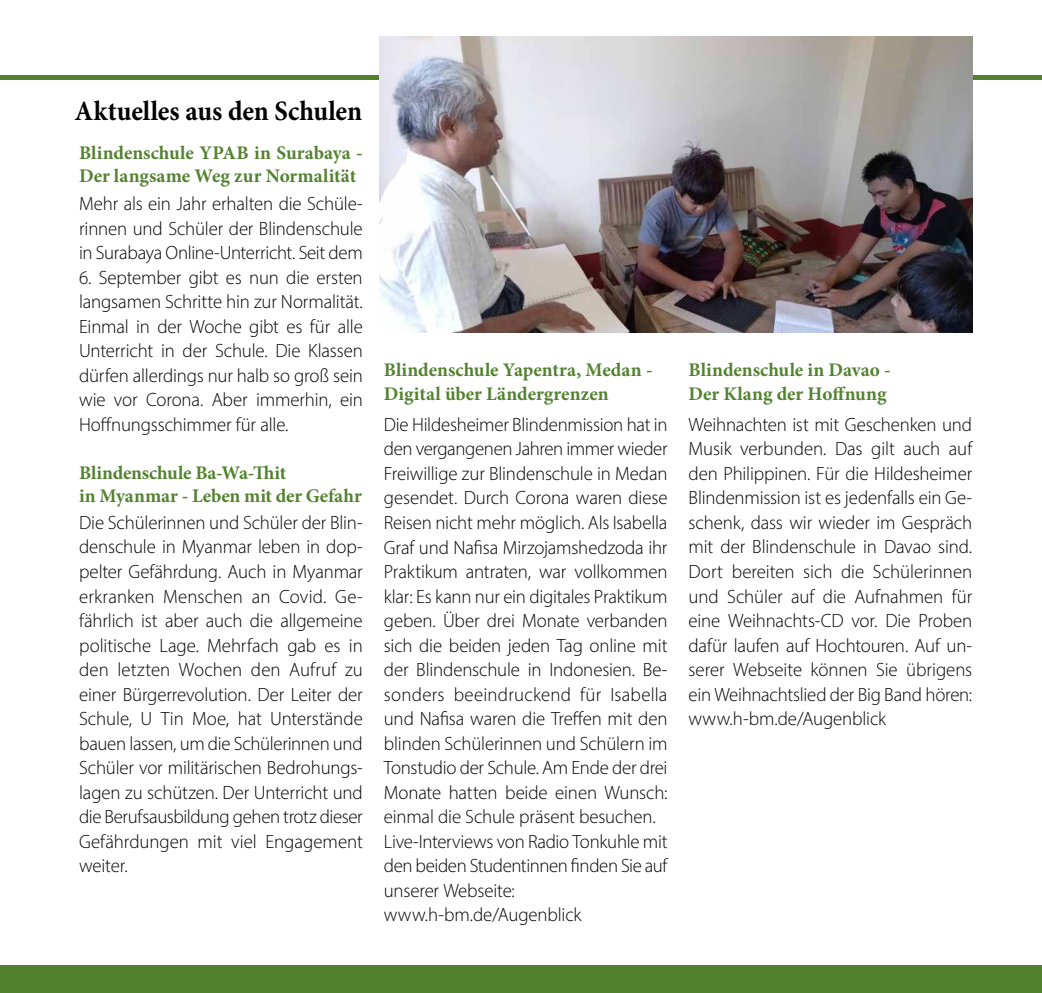
<style>
.page{position:relative;width:1042px;height:993px;background:#fff}
.page>*{position:absolute;margin:0;border:0;box-sizing:border-box;transform-origin:0 0}
.t1{font:700 28px "Minion Pro";color:#000;scale:.95 1}
.t2{font:300 19.25px/24.5px "Myriad Pro";letter-spacing:-.01em;color:#000;text-align:justify}
.t3{font:700 19.25px/23.1px "Minion Pro";color:#52822f}
</style>
<div class="page">
<div style="left:0;top:75px;width:1042px;height:5px;background:#52822f"></div>
<div style="left:0;top:964px;width:1042px;height:28px;background:#52822f"></div>
<img style="left:379px;top:36px;width:593px;height:296px">
<h1 class="t1" style="left:74px;top:91px;width:304px">Aktuelles aus den Schulen</h1>
<p class="t3" style="left:79px;top:141px;width:285px">Blindenschule YPAB in Surabaya -<br>Der langsame Weg zur Normalität</p>
<p class="t2" style="left:79px;top:191px;width:285px">Mehr als ein Jahr erhalten die Schüle&shy;rinnen und Schüler der Blindenschule in Surabaya Online-Unterricht. Seit dem</p>
<p class="t2" style="left:79px;top:265px;width:285px">6. September gibt es nun die ersten langsamen Schritte hin zur Normalität.<br>Einmal in der Woche gibt es für alle Unterricht in der Schule. Die Klassen dürfen allerdings nur halb so groß sein wie vor Corona. Aber immerhin, ein Hoffnungsschimmer für alle.</p>
<p class="t3" style="left:79px;top:460px;width:284px">Blindenschule Ba-Wa-Thit<br>in Myanmar - Leben mit der Gefahr</p>
<p class="t2" style="left:79px;top:510px;width:285px">Die Schülerinnen und Schüler der Blin&shy;denschule in Myanmar leben in dop&shy;pelter Gefährdung. Auch in Myanmar erkranken Menschen an Covid. Ge&shy;fährlich ist aber auch die allgemeine politische Lage. Mehrfach gab es in den letzten Wochen den Aufruf zu einer Bürgerrevolution. Der Leiter der Schule, U Tin Moe, hat Unterstände bauen lassen, um die Schülerinnen und Schüler vor militärischen Bedrohungs&shy;lagen zu schützen. Der Unterricht und die Berufsausbildung gehen trotz dieser Gefährdungen mit viel Engagement weiter.</p>
<p class="t3" style="left:384px;top:358px;width:270px">Blindenschule Yapentra, Medan -<br>Digital über Ländergrenzen</p>
<p class="t2" style="left:384px;top:412px;width:285px;text-align:left">Die Hildesheimer Blindenmission hat in den vergangenen Jahren immer wieder Freiwillige zur Blindenschule in Medan gesendet. Durch Corona waren diese Reisen nicht mehr möglich. Als Isabella Graf und Nafisa Mirzojamshedzoda ihr Praktikum antraten, war vollkommen klar: Es kann nur ein digitales Praktikum geben. Über drei Monate verbanden sich die beiden jeden Tag online mit der Blindenschule in Indonesien. Be&shy;sonders beeindruckend für Isabella und Nafisa waren die Treffen mit den blinden Schülerinnen und Schülern im Tonstudio der Schule. Am Ende der drei Monate hatten beide einen Wunsch: einmal die Schule präsent besuchen.<br>Live-Interviews von Radio Tonkuhle mit den beiden Studentinnen finden Sie auf unserer Webseite: www.h-bm.de/Augenblick</p>
<p class="t3" style="left:688px;top:358px;width:204px">Blindenschule in Davao -<br>Der Klang der Hoffnung</p>
<p class="t2" style="left:688px;top:412px;width:285px">Weihnachten ist mit Geschenken und Musik verbunden. Das gilt auch auf den Philippinen. Für die Hildesheimer Blindenmission ist es jedenfalls ein Ge&shy;schenk, dass wir wieder im Gespräch mit der Blindenschule in Davao sind.<br>Dort bereiten sich die Schülerinnen und Schüler auf die Aufnahmen für eine Weihnachts-CD vor. Die Proben dafür laufen auf Hochtouren. Auf un&shy;serer Webseite können Sie übrigens ein Weihnachtslied der Big Band hören: www.h-bm.de/Augenblick</p>
</div>
